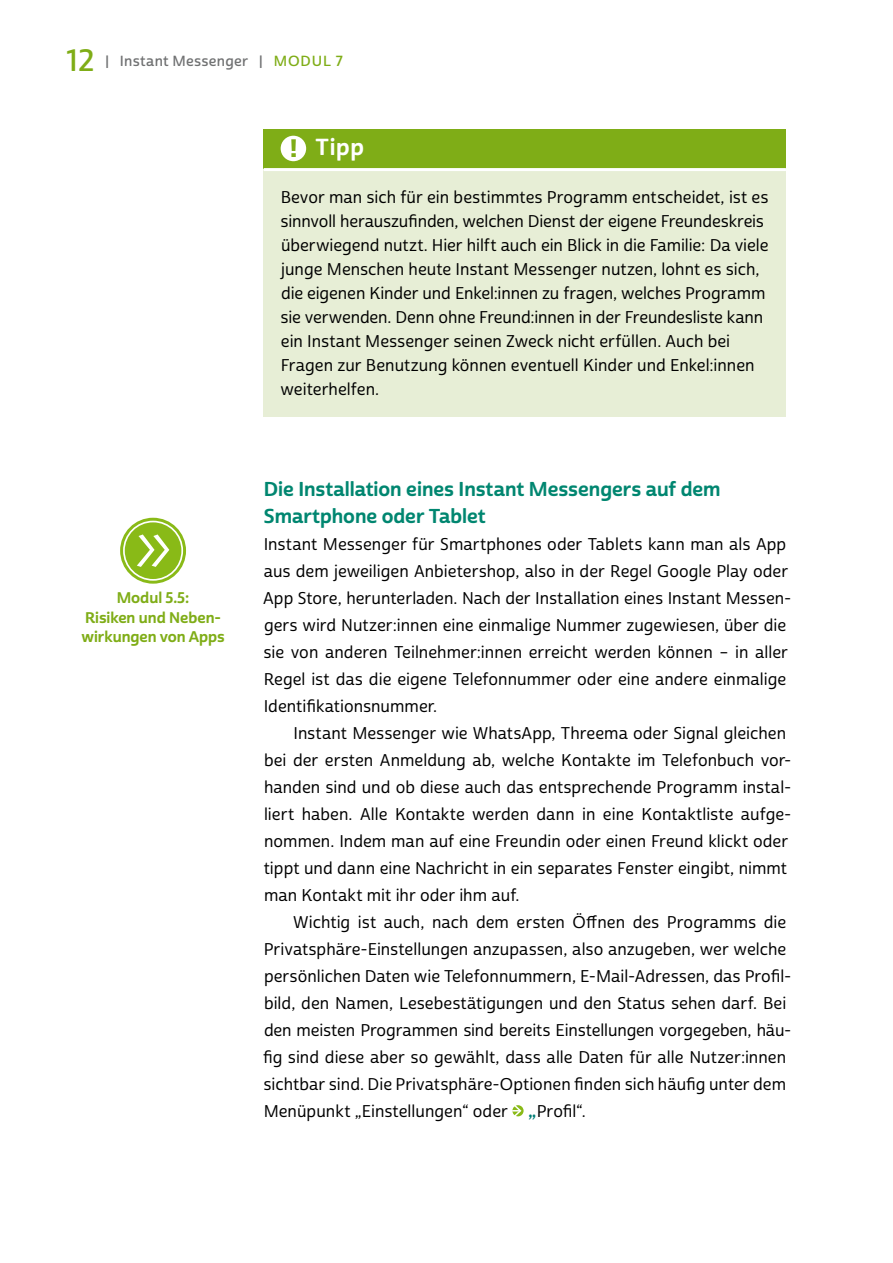
<style>
.page{position:relative;width:893px;height:1263px;background:#fff}
.page>*{position:absolute;margin:0;border:0;box-sizing:border-box;transform-origin:0 0}
.t1{font:22.5px "Cabrito Sans Nor Bol";color:#fff}
.Ü3{font:19.5px/27px "Cabrito Sans Nor Bol";color:#008670}
.Fließtext_mit_Einzug{font:16.5px/27px "Cabrito Sans Nor Med";color:#000}
.Tipp_Box{font:16.5px/24px "Cabrito Sans Nor Med";color:#000}
.Fließtext_ohne_Einzu{font:16.5px/27px "Cabrito Sans Nor Med";letter-spacing:.005em;color:#000}
.BU{font:15px/19.5px "Cabrito Sans Nor Bol";color:#7fad17}
.t2{font:14.25px "Cabrito Sans Nor Dem";letter-spacing:.02em;color:#707172}
.s1{font-size:30px;color:#7fad17}
.s2{color:#7fad17}
.s3{font-family:"Cabrito Sans Nor Dem";font-size:18.75px;color:#007d76}
</style>
<div class="page">
<div style="left:264px;top:129px;width:522px;height:41px;background:#7fad17"></div>
<div style="left:264px;top:170px;width:522px;height:247px;background:#e7eed6"></div>
<hr style="left:264px;top:168px;width:522px;height:3px;background:#fff">
<div style="left:281px;top:136px;width:25px;height:25px;background:#fff;border-radius:50%"></div>
<svg style="left:291px;top:139px;width:5px;height:18px"></svg>
<svg style="left:512px;top:1105px;width:11px;height:12px"></svg>
<svg style="left:120px;top:518px;width:66px;height:66px;background:#94c02e"></svg>
<div style="left:123px;top:521px;width:60px;height:60px;border:2px solid #fff;border-radius:50%"></div>
<svg style="left:137px;top:534px;width:32px;height:33px"></svg>
<p class="t2" style="left:64px;top:52px;width:281px"><span class="s1">12</span> | Instant Messenger | <span class="s2">MODUL 7</span></p>
<p class="BU" style="left:117px;top:588px;width:74px">Modul 5.5:</p>
<p class="BU" style="left:81px;top:608px;width:145px">Risiken und Neben&shy;wirkungen von Apps</p>
<p class="t1" style="left:315px;top:133px;width:50px">Tipp</p>
<p class="Tipp_Box" style="left:281px;top:186px;width:489px">Bevor man sich für ein bestimmtes Programm entscheidet, ist es sinnvoll herauszufinden, welchen Dienst der eigene Freundeskreis überwiegend nutzt. Hier hilft auch ein Blick in die Familie: Da viele junge Menschen heute Instant Messenger nutzen, lohnt es sich, die eigenen Kinder und Enkel:innen zu fragen, welches Programm sie verwenden. Denn ohne Freund:innen in der Freundesliste kann ein Instant Messenger seinen Zweck nicht erfüllen. Auch bei Fragen zur Benutzung können eventuell Kinder und Enkel:innen weiterhelfen.</p>
<p class="Ü3" style="left:264px;top:476px;width:458px">Die Installation eines Instant Messengers auf dem<br>Smartphone oder Tablet</p>
<p class="Fließtext_ohne_Einzu" style="left:263px;top:531px;width:530px">Instant Messenger für Smartphones oder Tablets kann man als App aus dem jeweiligen Anbietershop, also in der Regel Google Play oder App Store, herunterladen. Nach der Installation eines Instant Messen&shy;gers wird Nutzer:innen eine einmalige Nummer zugewiesen, über die sie von anderen Teilnehmer:innen erreicht werden können – in aller Regel ist das die eigene Telefonnummer oder eine andere einmalige Identifikationsnummer.</p>
<p class="Fließtext_mit_Einzug" style="left:264px;top:720px;width:529px;text-indent:30px">Instant Messenger wie WhatsApp, Threema oder Signal gleichen bei der ersten Anmeldung ab, welche Kontakte im Telefonbuch vor&shy;handen sind und ob diese auch das entsprechende Programm instal&shy;liert haben. Alle Kontakte werden dann in eine Kontaktliste aufge&shy;nommen. Indem man auf eine Freundin oder einen Freund klickt oder tippt und dann eine Nachricht in ein separates Fenster eingibt, nimmt man Kontakt mit ihr oder ihm auf.</p>
<p class="Fließtext_mit_Einzug" style="left:263px;top:909px;width:530px;text-indent:30px">Wichtig ist auch, nach dem ersten Öffnen des Programms die Privatsphäre-Einstellungen anzupassen, also anzugeben, wer welche persönlichen Daten wie Telefonnummern, E-Mail-Adressen, das Profil&shy;bild, den Namen, Lesebestätigungen und den Status sehen darf. Bei den meisten Programmen sind bereits Einstellungen vorgegeben, häu&shy;fig sind diese aber so gewählt, dass alle Daten für alle Nutzer:innen sichtbar sind. Die Privatsphäre-Optionen finden sich häufig unter dem Menüpunkt „Einstellungen“ oder <span class="s3">„</span>Profil“.</p>
</div>
